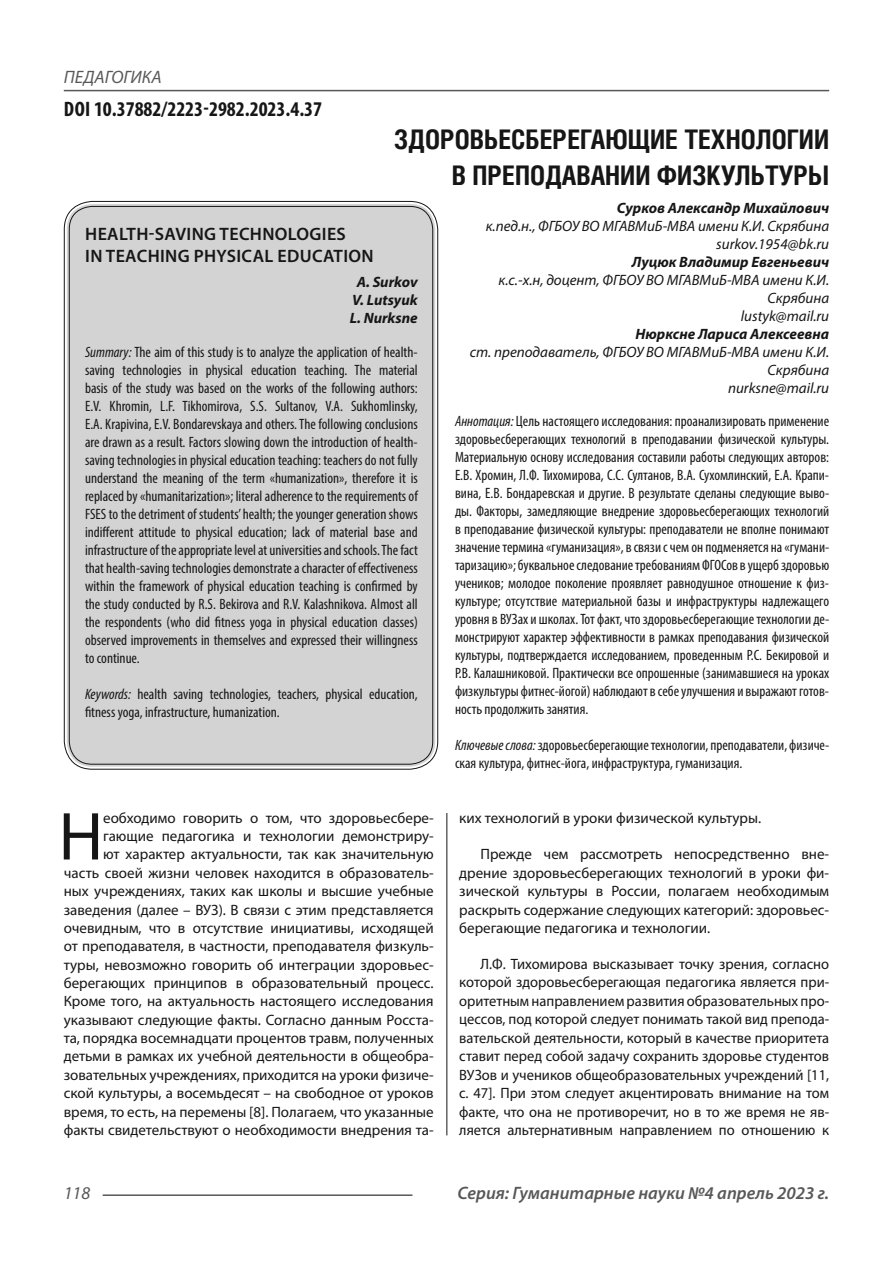
<style>
.page{position:relative;width:893px;height:1263px;background:#fff}
.page>*{position:absolute;margin:0;border:0;box-sizing:border-box;transform-origin:0 0}
.Статья_текст_первый{font:68.4px "Myriad Pro";color:#161616}
.Статья_название{font:700 27px "Helios Cond C";color:#161616}
.ДОИ{font:700 condensed 21px "Myriad Pro";color:#161616}
.Статья_название_англ{font:600 18px "Myriad Pro";letter-spacing:.02em;color:#161616}
.t1{font:italic 600 18px "Myriad Pro";color:#585858}
.t2{font:italic 18px "Myriad Pro";color:#585858}
.Статья_аннотация_анг{font:condensed 15px/18px "Myriad Pro";color:#161616;text-align:justify}
.Статья_аннотация_тек{font:condensed 15px/18px "Myriad Pro";color:#161616;text-align:justify}
.Статья_текст_первый-2{font:15px/18.3px "Myriad Pro";color:#161616;text-align:right}
.Статья_текст{font:15px/18.5px "Myriad Pro";color:#161616;text-align:justify}
.Статья_автор_инфо{font:italic 15px/18px "Myriad Pro";color:#161616;text-align:right}
.Статья_автор_фио_рус{font:italic 700 15px "Myriad Pro";color:#161616}
.Статья_автор_англ{font:italic 700 15px "Myriad Pro";color:#161616}
.s1{font-style:italic}
</style>
<div class="page">
<hr style="left:446px;top:128px;width:1px;height:1007px;background:#161616">
<hr style="left:103px;top:1194px;width:309px;height:2px;background:#585858">
<hr style="left:64px;top:90px;width:765px;height:1px;background:#585858">
<div style="left:441px;top:103px;width:10px;height:709px;background:#fff"></div>
<div style="left:67px;top:204px;width:368px;height:563px;background:#d3d3d3;border-radius:26px"></div>
<p class="t2" style="left:64px;top:66px;width:100px">ПЕДАГОГИКА</p>
<p class="ДОИ" style="left:64px;top:96px;width:260px">DOI 10.37882/2223-2982.2023.4.37</p>
<p class="Статья_название" style="left:394px;top:124px;width:437px">ЗДОРОВЬЕСБЕРЕГАЮЩИЕ ТЕХНОЛОГИИ</p>
<p class="Статья_название" style="left:452px;top:160px;width:379px">В ПРЕПОДАВАНИИ ФИЗКУЛЬТУРЫ</p>
<p class="Статья_автор_фио_рус" style="left:617px;top:198px;width:214px">Сурков Александр Михайлович</p>
<p class="Статья_автор_инфо" style="left:486px;top:217px;width:345px">к.пед.н., ФГБОУ ВО МГАВМиБ-МВА имени К.И. Скрябина</p>
<p class="Статья_автор_инфо" style="left:716px;top:235px;width:115px">surkov.1954@bk.ru</p>
<p class="Статья_автор_фио_рус" style="left:632px;top:252px;width:199px">Луцюк Владимир Евгеньевич</p>
<p class="Статья_автор_инфо" style="left:499px;top:271px;width:332px">к.с.-х.н, доцент, ФГБОУ ВО МГАВМиБ-МВА имени К.И.<br>Скрябина</p>
<p class="Статья_автор_инфо" style="left:741px;top:307px;width:90px">lustyk@mail.ru</p>
<p class="Статья_автор_фио_рус" style="left:635px;top:324px;width:195px">Нюрксне Лариса Алексеевна</p>
<p class="Статья_автор_инфо" style="left:470px;top:343px;width:361px">ст. преподаватель, ФГБОУ ВО МГАВМиБ-МВА имени К.И.<br>Скрябина</p>
<p class="Статья_автор_инфо" style="left:728px;top:379px;width:103px">nurksne@mail.ru</p>
<p class="Статья_аннотация_тек" style="left:455px;top:412px;width:376px"><span class="s1">Аннотация:</span> Цель настоящего исследования: проанализировать применение здоровьесберегающих технологий в преподавании физической культуры.<br>Материальную основу исследования составили работы следующих авторов:<br>Е.В. Хромин, Л.Ф. Тихомирова, С.С. Султанов, В.А. Сухомлинский, Е.А. Крапи&shy;вина, Е.В. Бондаревская и другие. В результате сделаны следующие выво&shy;ды. Факторы, замедляющие внедрение здоровьесберегающих технологий в преподавание физической культуры: преподаватели не вполне понимают значение термина «гуманизация», в связи с чем он подменяется на «гумани&shy;таризацию»; буквальное следование требованиям ФГОСов в ущерб здоровью учеников; молодое поколение проявляет равнодушное отношение к физ&shy;культуре; отсутствие материальной базы и инфраструктуры надлежащего уровня в ВУЗах и школах. Тот факт, что здоровьесберегающие технологии де&shy;монстрируют характер эффективности в рамках преподавания физической культуры, подтверждается исследованием, проведенным Р.С. Бекировой и Р.В. Калашниковой. Практически все опрошенные (занимавшиеся на уроках физкультуры фитнес-йогой) наблюдают в себе улучшения и выражают готов&shy;ность продолжить занятия.</p>
<p class="Статья_аннотация_тек" style="left:455px;top:736px;width:376px"><span class="s1">Ключевые слова:</span>здоровьесберегающие технологии, преподаватели, физиче&shy;ская культура, фитнес-йога, инфраструктура, гуманизация.</p>
<p class="Статья_название_англ" style="left:85px;top:223px;width:262px">HEALTH-SAVING TECHNOLOGIES</p>
<p class="Статья_название_англ" style="left:85px;top:244px;width:290px">IN TEACHING PHYSICAL EDUCATION</p>
<p class="Статья_автор_англ" style="left:357px;top:272px;width:63px">A. Surkov</p>
<p class="Статья_автор_англ" style="left:352px;top:290px;width:67px">V. Lutsyuk</p>
<p class="Статья_автор_англ" style="left:350px;top:308px;width:70px">L. Nurksne</p>
<p class="Статья_аннотация_анг" style="left:85px;top:343px;width:334px"><span class="s1">Summary:</span> The aim of this study is to analyze the application of health&shy;saving technologies in physical education teaching. The material basis of the study was based on the works of the following authors:<br>E.V. Khromin, L.F. Tikhomirova, S.S. Sultanov, V.A. Sukhomlinsky, E.A. Krapivina, E.V. Bondarevskaya and others. The following conclusions are drawn as a result. Factors slowing down the introduction of health&shy;saving technologies in physical education teaching: teachers do not fully understand the meaning of the term «humanization», therefore it is replaced by «humanitarization»; literal adherence to the requirements of FSES to the detriment of students’ health; the younger generation shows indifferent attitude to physical education; lack of material base and infrastructure of the appropriate level at universities and schools. The fact that health-saving technologies demonstrate a character of effectiveness within the framework of physical education teaching is confirmed by the study conducted by R.S. Bekirova and R.V. Kalashnikova. Almost all the respondents (who did fitness yoga in physical education classes) observed improvements in themselves and expressed their willingness to continue.</p>
<p class="Статья_аннотация_анг" style="left:85px;top:685px;width:334px"><span class="s1">Keywords:</span> health saving technologies, teachers, physical education, fitness yoga, infrastructure, humanization.</p>
<p class="Статья_текст_первый-2" style="left:64px;top:809px;width:371px">еобходимо говорить о том, что здоровьесбере&shy;гающие педагогика и технологии демонстриру-<br>ют характер актуальности, так как значительную<br>часть своей жизни человек находится в образователь&shy;ных учреждениях, таких как школы и высшие учебные заведения (далее – ВУЗ). В связи с этим представляется очевидным, что в отсутствие инициативы, исходящей от преподавателя, в частности, преподавателя физкуль&shy;туры, невозможно говорить об интеграции здоровьес&shy;берегающих принципов в образовательный процесс.<br>Кроме того, на актуальность настоящего исследования указывают следующие факты. Согласно данным Росста&shy;та, порядка восемнадцати процентов травм, полученных детьми в рамках их учебной деятельности в общеобра&shy;зовательных учреждениях, приходится на уроки физиче&shy;ской культуры, а восемьдесят – на свободное от уроков время, то есть, на перемены [8]. Полагаем, что указанные факты свидетельствуют о необходимости внедрения та-</p>
<p class="Статья_текст_первый-2" style="left:459px;top:809px;width:303px">ких технологий в уроки физической культуры.</p>
<p class="Статья_текст_первый" style="left:59px;top:794px;width:46px">Н</p>
<p class="Статья_текст" style="left:459px;top:844px;width:371px;text-indent:21px">Прежде чем рассмотреть непосредственно вне&shy;дрение здоровьесберегающих технологий в уроки фи&shy;зической культуры в России, полагаем необходимым раскрыть содержание следующих категорий: здоровьес&shy;берегающие педагогика и технологии.</p>
<p class="Статья_текст" style="left:459px;top:954px;width:371px;text-indent:21px">Л.Ф. Тихомирова высказывает точку зрения, согласно которой здоровьесберегающая педагогика является при&shy;оритетным направлением развития образовательных про&shy;цессов, под которой следует понимать такой вид препода&shy;вательской деятельности, который в качестве приоритета ставит перед собой задачу сохранить здоровье студентов ВУЗов и учеников общеобразовательных учреждений [11, c. 47]. При этом следует акцентировать внимание на том факте, что она не противоречит, но в то же время не яв&shy;ляется альтернативным направлением по отношению к</p>
<p class="t2" style="left:64px;top:1182px;width:28px">118</p>
<p class="t1" style="left:457px;top:1182px;width:373px">Серия: Гуманитарные науки №4 апрель 2023 г.</p>
</div>
